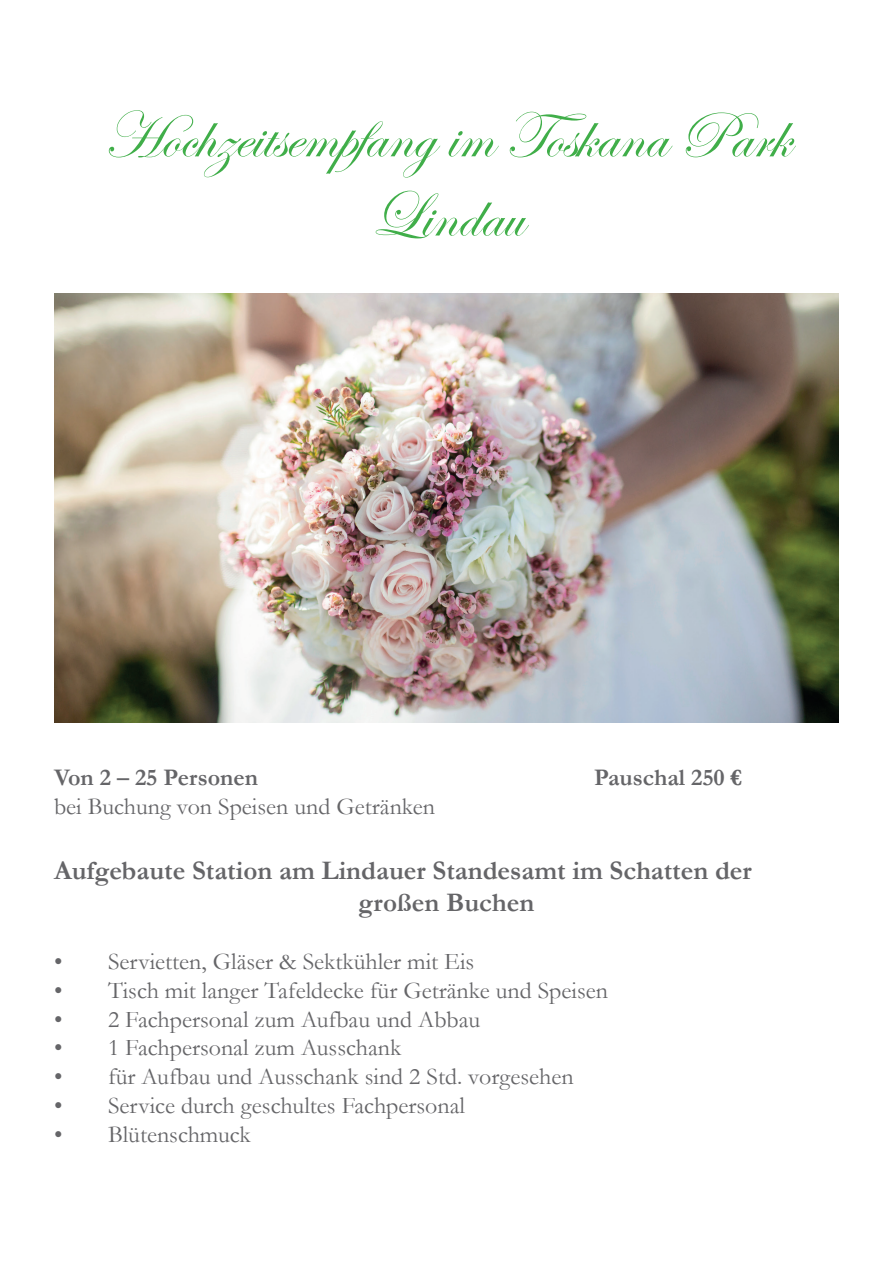
<style>
.page{position:relative;width:893px;height:1263px;background:#fff}
.page>*{position:absolute;margin:0;border:0;box-sizing:border-box;transform-origin:0 0}
.t1{font:66px/79.2px "Edwardian Script ITC";color:#40ae49;text-align:center}
.t2{font:700 27px/32.4px "Garamond";color:#656568}
.t3{font:24px "Garamond";color:#656568}
.t4{font:700 24px "Garamond";color:#656568}
</style>
<div class="page">
<img style="left:54px;top:293px;width:785px;height:430px">
<h1 class="t1" style="left:103px;top:99px;width:688px">Hochzeitsempfang im Toskana Park<br>Lindau</h1>
<p class="t4" style="left:54px;top:761px;width:205px">Von 2 – 25 Personen</p>
<p class="t4" style="left:594px;top:761px;width:150px">Pauschal 250 €</p>
<p class="t3" style="left:54px;top:790px;width:383px">bei Buchung von Speisen und Getränken</p>
<p class="t2" style="left:358px;top:854px;width:395px;text-indent:-304px">Aufgebaute Station am Lindauer Standesamt im Schatten der großen Buchen</p>
<p class="t3" style="left:54px;top:945px;width:422px">• Servietten, Gläser &amp; Sektkühler mit Eis</p>
<p class="t3" style="left:54px;top:974px;width:556px">• Tisch mit langer Tafeldecke für Getränke und Speisen</p>
<p class="t3" style="left:54px;top:1003px;width:428px">• 2 Fachpersonal zum Aufbau und Abbau</p>
<p class="t3" style="left:54px;top:1032px;width:349px">• 1 Fachpersonal zum Ausschank</p>
<p class="t3" style="left:54px;top:1060px;width:521px">• für Aufbau und Ausschank sind 2 Std. vorgesehen</p>
<p class="t3" style="left:54px;top:1089px;width:412px">• Service durch geschultes Fachpersonal</p>
<p class="t3" style="left:54px;top:1118px;width:198px">• Blütenschmuck</p>
</div>
